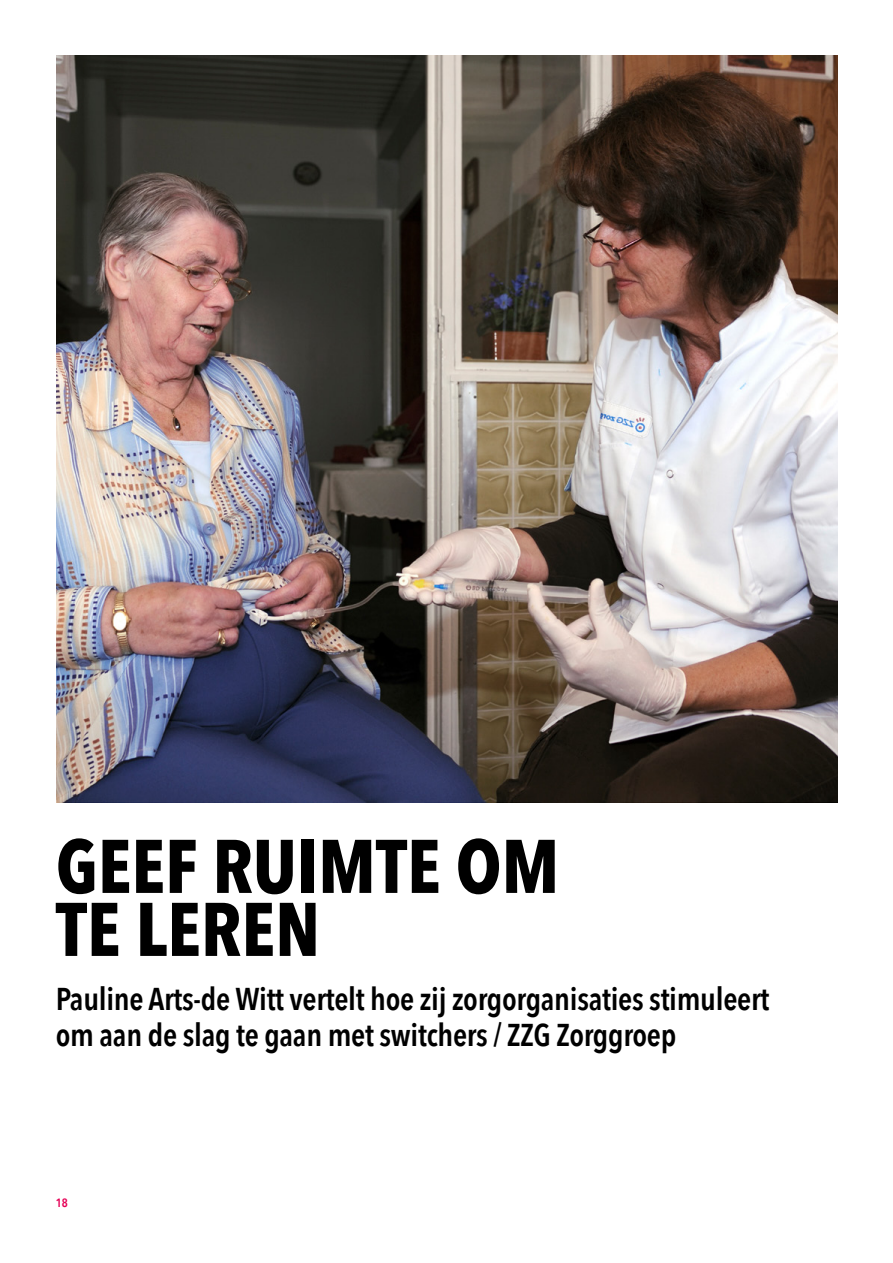
<style>
.page{position:relative;width:893px;height:1263px;background:#fff}
.page>*{position:absolute;margin:0;border:0;box-sizing:border-box;transform-origin:0 0}
.H1_-_Titel{font:700 75px/63px "Avenir Next Condensed";color:#000}
.Introtekst{font:600 31.5px/36px "Avenir Next Condensed";letter-spacing:-.01em;color:#000}
.t1{font:600 12px "Avenir Next Condensed";color:#e50056}
</style>
<div class="page">
<img style="left:56px;top:56px;width:781px;height:747px">
<p class="H1_-_Titel" style="left:56px;top:835px;width:505px">GEEF RUIMTE OM<br>TE LEREN</p>
<p class="Introtekst" style="left:56px;top:980px;width:715px">Pauline Arts-de Witt vertelt hoe zij zorgorganisaties stimuleert om aan de slag te gaan met switchers / ZZG Zorggroep</p>
<p class="t1" style="left:56px;top:1193px;width:14px">18</p>
</div>
